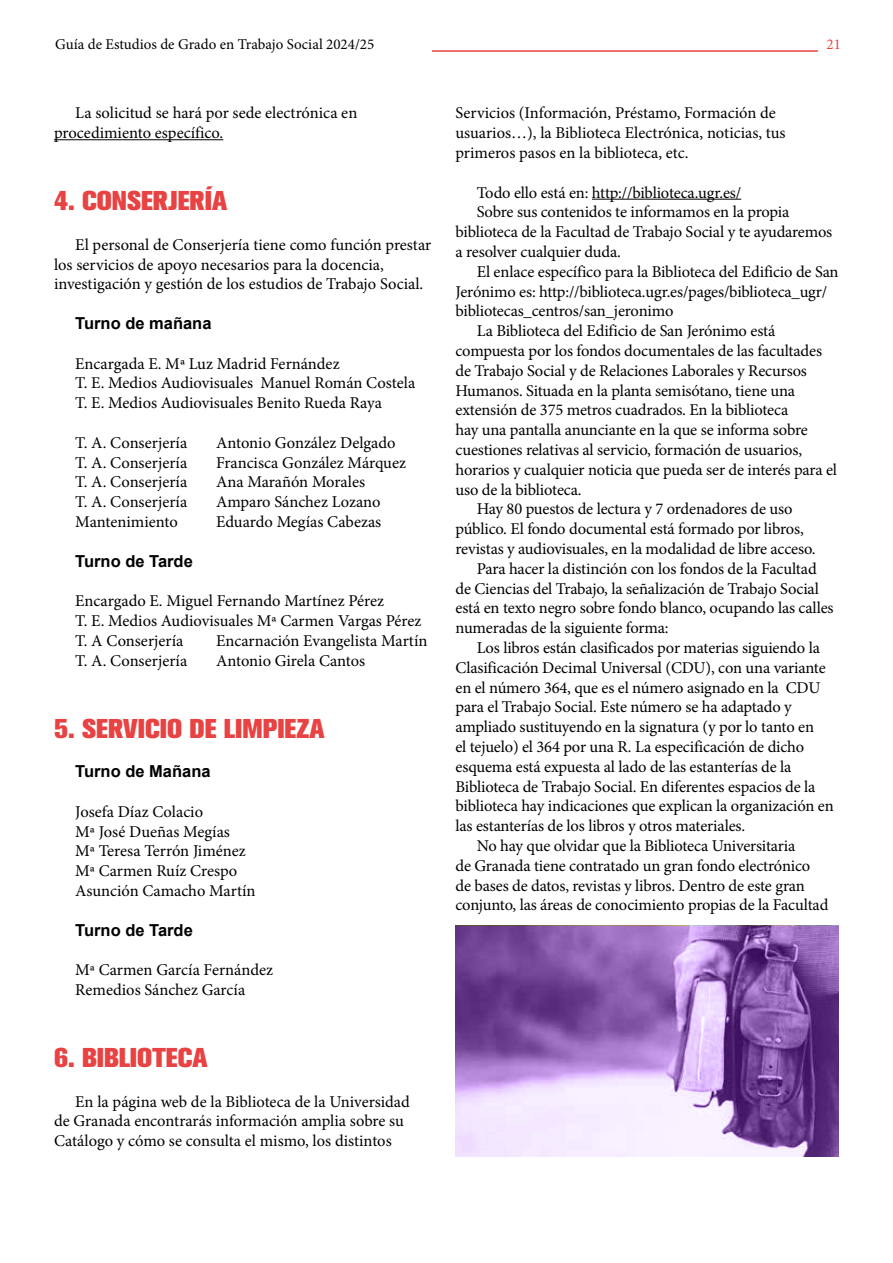
<style>
.page{position:relative;width:893px;height:1263px;background:#fff}
.page>*{position:absolute;margin:0;border:0;box-sizing:border-box;transform-origin:0 0}
.t1{font:800 27px "Akzidenz Grotesk BQ";color:#e84242}
.t2{font:16.5px/19.8px "Minion Pro";letter-spacing:-.01em;color:#000}
.t3{font:700 16.5px "Arial";color:#000}
.t4{font:15px "Minion Pro";color:#000}
.t5{font:15px "Minion Pro";color:#e84242}
</style>
<div class="page">
<hr style="left:432px;top:50px;width:386px;height:2px;background:#e84242">
<hr style="left:54px;top:139px;width:169px;height:1px;background:#000">
<hr style="left:592px;top:199px;width:149px;height:1px;background:#000">
<svg style="left:455px;top:926px;width:384px;height:231px;background:#a27fbe"></svg>
<p class="t4" style="left:55px;top:34px;width:321px">Guía de Estudios de Grado en Trabajo Social 2024/25</p>
<p class="t5" style="left:826px;top:34px;width:16px">21</p>
<p class="t2" style="left:54px;top:103px;width:305px;text-indent:21px">La solicitud se hará por sede electrónica en procedimiento específico.</p>
<h1 class="t1" style="left:54px;top:185px;width:175px">4. CONSERJERÍA</h1>
<p class="t2" style="left:54px;top:235px;width:379px;text-indent:21px">El personal de Conserjería tiene como función prestar los servicios de apoyo necesarios para la docencia, investigación y gestión de los estudios de Trabajo Social.</p>
<p class="t3" style="left:75px;top:312px;width:138px">Turno de mañana</p>
<p class="t2" style="left:75px;top:353px;width:341px">Encargada E. Mª Luz Madrid Fernández<br>T. E. Medios Audiovisuales Manuel Román Costela<br>T. E. Medios Audiovisuales Benito Rueda Raya</p>
<p class="t2" style="left:75px;top:433px;width:114px">T. A. Conserjería</p>
<p class="t2" style="left:216px;top:433px;width:181px">Antonio González Delgado</p>
<p class="t2" style="left:75px;top:452px;width:114px">T. A. Conserjería</p>
<p class="t2" style="left:216px;top:452px;width:192px">Francisca González Márquez</p>
<p class="t2" style="left:75px;top:472px;width:114px">T. A. Conserjería</p>
<p class="t2" style="left:216px;top:472px;width:151px">Ana Marañón Morales</p>
<p class="t2" style="left:75px;top:492px;width:114px">T. A. Conserjería</p>
<p class="t2" style="left:216px;top:492px;width:166px">Amparo Sánchez Lozano</p>
<p class="t2" style="left:75px;top:512px;width:104px">Mantenimiento</p>
<p class="t2" style="left:216px;top:512px;width:167px">Eduardo Megías Cabezas</p>
<p class="t3" style="left:75px;top:550px;width:119px">Turno de Tarde</p>
<p class="t2" style="left:75px;top:591px;width:348px">Encargado E. Miguel Fernando Martínez Pérez<br>T. E. Medios Audiovisuales Mª Carmen Vargas Pérez<br>T. A Conserjería</p>
<p class="t2" style="left:216px;top:631px;width:213px">Encarnación Evangelista Martín</p>
<p class="t2" style="left:75px;top:650px;width:114px">T. A. Conserjería</p>
<p class="t2" style="left:216px;top:650px;width:151px">Antonio Girela Cantos</p>
<h1 class="t1" style="left:54px;top:712px;width:272px">5. SERVICIO DE LIMPIEZA</h1>
<p class="t3" style="left:75px;top:760px;width:137px">Turno de Mañana</p>
<p class="t2" style="left:75px;top:802px;width:182px">Josefa Díaz Colacio<br>Mª José Dueñas Megías<br>Mª Teresa Terrón Jiménez<br>Mª Carmen Ruíz Crespo<br>Asunción Camacho Martín</p>
<p class="t3" style="left:75px;top:919px;width:119px">Turno de Tarde</p>
<p class="t2" style="left:75px;top:960px;width:199px">Mª Carmen García Fernández<br>Remedios Sánchez García</p>
<h1 class="t1" style="left:54px;top:1042px;width:155px">6. BIBLIOTECA</h1>
<p class="t2" style="left:54px;top:1091px;width:357px;text-indent:21px">En la página web de la Biblioteca de la Universidad de Granada encontrarás información amplia sobre su<br>Catálogo y cómo se consulta el mismo, los distintos</p>
<p class="t2" style="left:455px;top:103px;width:332px">Servicios (Información, Préstamo, Formación de usuarios…), la Biblioteca Electrónica, noticias, tus primeros pasos en la biblioteca, etc.</p>
<p class="t2" style="left:477px;top:182px;width:266px">Todo ello está en: http://biblioteca.ugr.es/</p>
<p class="t2" style="left:477px;top:202px;width:314px">Sobre sus contenidos te informamos en la propia</p>
<p class="t2" style="left:455px;top:222px;width:378px">biblioteca de la Facultad de Trabajo Social y te ayudaremos</p>
<p class="t2" style="left:455px;top:242px;width:167px">a resolver cualquier duda.</p>
<p class="t2" style="left:477px;top:262px;width:363px">El enlace específico para la Biblioteca del Edificio de San</p>
<p class="t2" style="left:455px;top:281px;width:373px">Jerónimo es: http://biblioteca.ugr.es/pages/biblioteca_ugr/</p>
<p class="t2" style="left:455px;top:301px;width:220px">bibliotecas_centros/san_jeronimo</p>
<p class="t2" style="left:477px;top:321px;width:300px">La Biblioteca del Edificio de San Jerónimo está</p>
<p class="t2" style="left:455px;top:341px;width:368px">compuesta por los fondos documentales de las facultades</p>
<p class="t2" style="left:455px;top:361px;width:353px">de Trabajo Social y de Relaciones Laborales y Recursos</p>
<p class="t2" style="left:455px;top:380px;width:341px">Humanos. Situada en la planta semisótano, tiene una</p>
<p class="t2" style="left:455px;top:400px;width:334px">extensión de 375 metros cuadrados. En la biblioteca</p>
<p class="t2" style="left:455px;top:420px;width:354px">hay una pantalla anunciante en la que se informa sobre</p>
<p class="t2" style="left:455px;top:440px;width:348px">cuestiones relativas al servicio, formación de usuarios,</p>
<p class="t2" style="left:455px;top:460px;width:383px">horarios y cualquier noticia que pueda ser de interés para el</p>
<p class="t2" style="left:455px;top:479px;width:128px">uso de la biblioteca.</p>
<p class="t2" style="left:477px;top:499px;width:317px">Hay 80 puestos de lectura y 7 ordenadores de uso</p>
<p class="t2" style="left:455px;top:519px;width:350px">público. El fondo documental está formado por libros,</p>
<p class="t2" style="left:455px;top:539px;width:362px">revistas y audiovisuales, en la modalidad de libre acceso.</p>
<p class="t2" style="left:477px;top:559px;width:341px">Para hacer la distinción con los fondos de la Facultad</p>
<p class="t2" style="left:455px;top:578px;width:365px">de Ciencias del Trabajo, la señalización de Trabajo Social</p>
<p class="t2" style="left:455px;top:598px;width:380px">está en texto negro sobre fondo blanco, ocupando las calles</p>
<p class="t2" style="left:455px;top:618px;width:215px">numeradas de la siguiente forma:</p>
<p class="t2" style="left:477px;top:638px;width:345px">Los libros están clasificados por materias siguiendo la</p>
<p class="t2" style="left:455px;top:658px;width:372px">Clasificación Decimal Universal (CDU), con una variante</p>
<p class="t2" style="left:455px;top:677px;width:367px">en el número 364, que es el número asignado en la CDU</p>
<p class="t2" style="left:455px;top:697px;width:338px">para el Trabajo Social. Este número se ha adaptado y</p>
<p class="t2" style="left:455px;top:717px;width:360px">ampliado sustituyendo en la signatura (y por lo tanto en</p>
<p class="t2" style="left:455px;top:737px;width:350px">el tejuelo) el 364 por una R. La especificación de dicho</p>
<p class="t2" style="left:455px;top:757px;width:337px">esquema está expuesta al lado de las estanterías de la</p>
<p class="t2" style="left:455px;top:776px;width:361px">Biblioteca de Trabajo Social. En diferentes espacios de la</p>
<p class="t2" style="left:455px;top:796px;width:380px">biblioteca hay indicaciones que explican la organización en</p>
<p class="t2" style="left:455px;top:816px;width:291px">las estanterías de los libros y otros materiales.</p>
<p class="t2" style="left:477px;top:836px;width:320px">No hay que olvidar que la Biblioteca Universitaria</p>
<p class="t2" style="left:455px;top:856px;width:356px">de Granada tiene contratado un gran fondo electrónico</p>
<p class="t2" style="left:455px;top:875px;width:351px">de bases de datos, revistas y libros. Dentro de este gran</p>
<p class="t2" style="left:455px;top:895px;width:374px">conjunto, las áreas de conocimiento propias de la Facultad</p>
</div>
